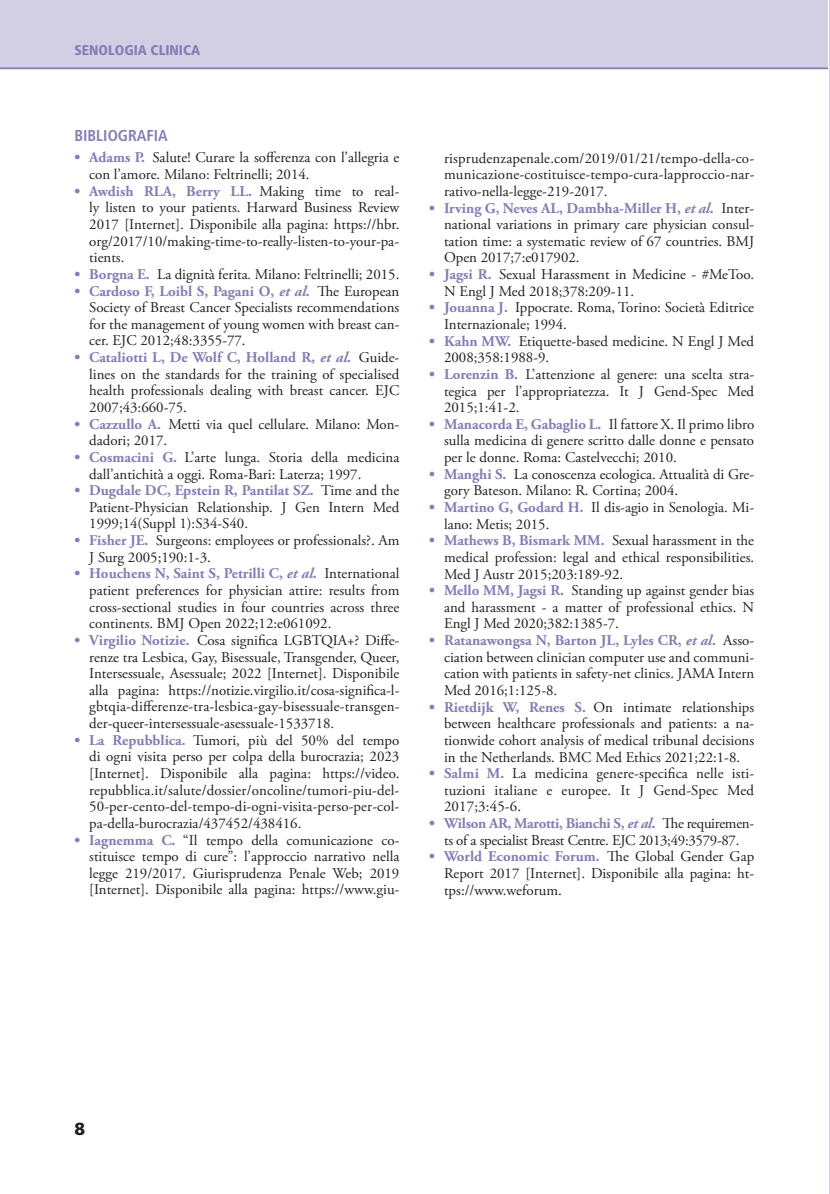
<style>
.page{position:relative;width:830px;height:1194px;background:#fff}
.page>*{position:absolute;margin:0;border:0;box-sizing:border-box;transform-origin:0 0}
.t1{font:900 17.5px "Frutiger";color:#231f20}
.t2{font:700 condensed 15.75px "Frutiger";color:#867cb5}
.t3{font:14.88px/16.6px "Adobe Garamond Pro";color:#231f20;text-align:justify}
.t4{font:14.88px/16.6px "Adobe Garamond Pro";letter-spacing:-.02em;color:#231f20;text-align:center}
.t5{font:900 condensed 14px "Frutiger";color:#867cb5}
.s1{font-weight:700;color:#867cb5}
.s2{font-style:italic}
.s3{font-weight:700;font-style:italic;color:#867cb5}
</style>
<div class="page">
<hr style="left:829px;top:0;width:1px;height:1193px;background:#d2cfe5">
<div style="left:0;top:0;width:828px;height:69px;background:#d2cfe5"></div>
<hr style="left:0;top:67px;width:828px;height:2px;background:#867cb5">
<p class="t5" style="left:74px;top:42px;width:127px">SENOLOGIA CLINICA</p>
<p class="t2" style="left:74px;top:126px;width:95px">BIBLIOGRAFIA</p>
<p class="t3" style="left:89px;top:150px;width:312px;text-indent:-15px"><span class="s1">• Adams P.</span> Salute! Curare la sofferenza con l’allegria e con l’amore. Milano: Feltrinelli; 2014.</p>
<p class="t3" style="left:89px;top:183px;width:312px;text-indent:-15px"><span class="s1">• Awdish RLA, Berry LL.</span> Making time to real&shy;ly listen to your patients. Harward Business Review 2017 [Internet]. Disponibile alla pagina: https://hbr. org/2017/10/making-time-to-really-listen-to-your-pa&shy;tients.</p>
<p class="t3" style="left:74px;top:266px;width:326px"><span class="s1">• Borgna E.</span> La dignità ferita<span class="s2">.</span> Milano: Feltrinelli; 2015.</p>
<p class="t3" style="left:89px;top:283px;width:312px;text-indent:-15px"><span class="s1">• Cardoso F, Loibl S, Pagani O,</span> <span class="s3">et al.</span> The European Society of Breast Cancer Specialists recommendations for the management of young women with breast can&shy;cer. EJC 2012;48:3355-77.</p>
<p class="t3" style="left:89px;top:349px;width:312px;text-indent:-15px"><span class="s1">• Cataliotti L, De Wolf C, Holland R,</span> <span class="s3">et al.</span> Guide&shy;lines on the standards for the training of specialised health professionals dealing with breast cancer. EJC 2007;43:660-75.</p>
<p class="t3" style="left:89px;top:416px;width:312px;text-indent:-15px"><span class="s1">• Cazzullo A.</span> Metti via quel cellulare. Milano: Mon&shy;dadori; 2017.</p>
<p class="t3" style="left:89px;top:449px;width:312px;text-indent:-15px"><span class="s1">• Cosmacini G.</span> L’arte lunga. Storia della medicina dall’antichità a oggi. Roma-Bari: Laterza; 1997.</p>
<p class="t3" style="left:89px;top:482px;width:312px;text-indent:-15px"><span class="s1">• Dugdale DC, Epstein R, Pantilat SZ.</span> Time and the Patient-Physician Relationship. J Gen Intern Med 1999;14(Suppl 1):S34-S40.</p>
<p class="t3" style="left:89px;top:532px;width:312px;text-indent:-15px"><span class="s1">• Fisher JE.</span> Surgeons: employees or professionals?. Am<br>J Surg 2005;190:1-3.</p>
<p class="t3" style="left:89px;top:566px;width:312px;text-indent:-15px"><span class="s1">• Houchens N, Saint S, Petrilli C,</span> <span class="s3">et al.</span> International patient preferences for physician attire: results from cross-sectional studies in four countries across three continents. BMJ Open 2022;12:e061092.</p>
<p class="t3" style="left:89px;top:632px;width:312px;text-indent:-15px"><span class="s1">• Virgilio Notizie.</span> Cosa significa LGBTQIA+? Diffe&shy;renze tra Lesbica, Gay, Bisessuale, Transgender, Queer, Intersessuale, Asessuale; 2022 [Internet]. Disponibile alla pagina: https://notizie.virgilio.it/cosa-significa-l&shy;gbtqia-differenze-tra-lesbica-gay-bisessuale-transgen&shy;der-queer-intersessuale-asessuale-1533718.</p>
<p class="t3" style="left:89px;top:732px;width:312px;text-indent:-15px"><span class="s1">• La Repubblica.</span> Tumori, più del 50% del tempo di ogni visita perso per colpa della burocrazia; 2023 [Internet]. Disponibile alla pagina: https://video. repubblica.it/salute/dossier/oncoline/tumori-piu-del-50-per-cento-del-tempo-di-ogni-visita-perso-per-col&shy;pa-della-burocrazia/437452/438416.</p>
<p class="t3" style="left:89px;top:832px;width:312px;text-indent:-15px"><span class="s1">• Iagnemma C.</span> “Il tempo della comunicazione co&shy;stituisce tempo di cure”: l’approccio narrativo nella legge 219/2017. Giurisprudenza Penale Web; 2019 [Internet]. Disponibile alla pagina: https://www.giu-</p>
<p class="t3" style="left:444px;top:150px;width:312px">risprudenzapenale.com/2019/01/21/tempo-della-co&shy;municazione-costituisce-tempo-cura-lapproccio-nar&shy;rativo-nella-legge-219-2017.</p>
<p class="t3" style="left:444px;top:200px;width:312px;text-indent:-15px"><span class="s1">• Irving G, Neves AL, Dambha-Miller H,</span> <span class="s3">et al.</span> Inter&shy;national variations in primary care physician consul&shy;tation time: a systematic review of 67 countries. BMJ Open 2017;7:e017902.</p>
<p class="t3" style="left:444px;top:266px;width:312px;text-indent:-15px"><span class="s1">• Jagsi R.</span> Sexual Harassment in Medicine - #MeToo.<br>N Engl J Med 2018;378:209-11.</p>
<p class="t3" style="left:444px;top:300px;width:312px;text-indent:-15px"><span class="s1">• Jouanna J.</span> Ippocrate. Roma, Torino: Società Editrice<br>Internazionale; 1994.</p>
<p class="t3" style="left:444px;top:333px;width:312px;text-indent:-15px"><span class="s1">• Kahn MW.</span> Etiquette-based medicine. N Engl J Med<br>2008;358:1988-9.</p>
<p class="t3" style="left:444px;top:366px;width:312px;text-indent:-15px"><span class="s1">• Lorenzin B.</span> L’attenzione al genere: una scelta stra&shy;tegica per l’appropriatezza. It J Gend-Spec Med 2015;1:41-2.</p>
<p class="t3" style="left:444px;top:416px;width:312px;text-indent:-15px"><span class="s1">• Manacorda E, Gabaglio L.</span> Il fattore X. Il primo libro sulla medicina di genere scritto dalle donne e pensato per le donne. Roma: Castelvecchi; 2010.</p>
<p class="t3" style="left:444px;top:466px;width:312px;text-indent:-15px"><span class="s1">• Manghi S.</span> La conoscenza ecologica. Attualità di Gre&shy;gory Bateson. Milano: R. Cortina; 2004.</p>
<p class="t3" style="left:444px;top:499px;width:312px;text-indent:-15px"><span class="s1">• Martino G, Godard H.</span> Il dis-agio in Senologia. Mi&shy;lano: Metis; 2015.</p>
<p class="t3" style="left:444px;top:533px;width:312px;text-indent:-15px"><span class="s1">• Mathews B, Bismark MM.</span> Sexual harassment in the medical profession: legal and ethical responsibilities.<br>Med J Austr 2015;203:189-92.</p>
<p class="t3" style="left:444px;top:582px;width:312px;text-indent:-15px"><span class="s1">• Mello MM, Jagsi R.</span> Standing up against gender bias and harassment - a matter of professional ethics. N Engl J Med 2020;382:1385-7.</p>
<p class="t3" style="left:444px;top:632px;width:312px;text-indent:-15px"><span class="s1">• Ratanawongsa N, Barton JL, Lyles CR,</span> <span class="s3">et al</span><span class="s1">.</span> Asso&shy;ciation between clinician computer use and communi&shy;cation with patients in safety-net clinics. JAMA Intern Med 2016;1:125-8.</p>
<p class="t3" style="left:444px;top:699px;width:312px;text-indent:-15px"><span class="s1">• Rietdijk W, Renes S.</span> On intimate relationships between healthcare professionals and patients: a na&shy;tionwide cohort analysis of medical tribunal decisions in the Netherlands. BMC Med Ethics 2021;22:1-8.</p>
<p class="t3" style="left:444px;top:765px;width:312px;text-indent:-15px"><span class="s1">• Salmi M.</span> La medicina genere-specifica nelle isti&shy;tuzioni italiane e europee. It J Gend-Spec Med 2017;3:45-6.</p>
<p class="t4" style="left:429px;top:815px;width:326px"><span class="s1">• Wilson AR, Marotti, Bianchi S,</span> <span class="s3">et al</span><span class="s1">.</span> The requiremen&shy;ts of a specialist Breast Centre. EJC 2013;49:3579-87.</p>
<p class="t3" style="left:444px;top:849px;width:312px;text-indent:-15px"><span class="s1">• World Economic Forum.</span> The Global Gender Gap Report 2017 [Internet]. Disponibile alla pagina: ht&shy;tps://www.weforum.</p>
<p class="t1" style="left:74px;top:1118px;width:12px">8</p>
</div>
